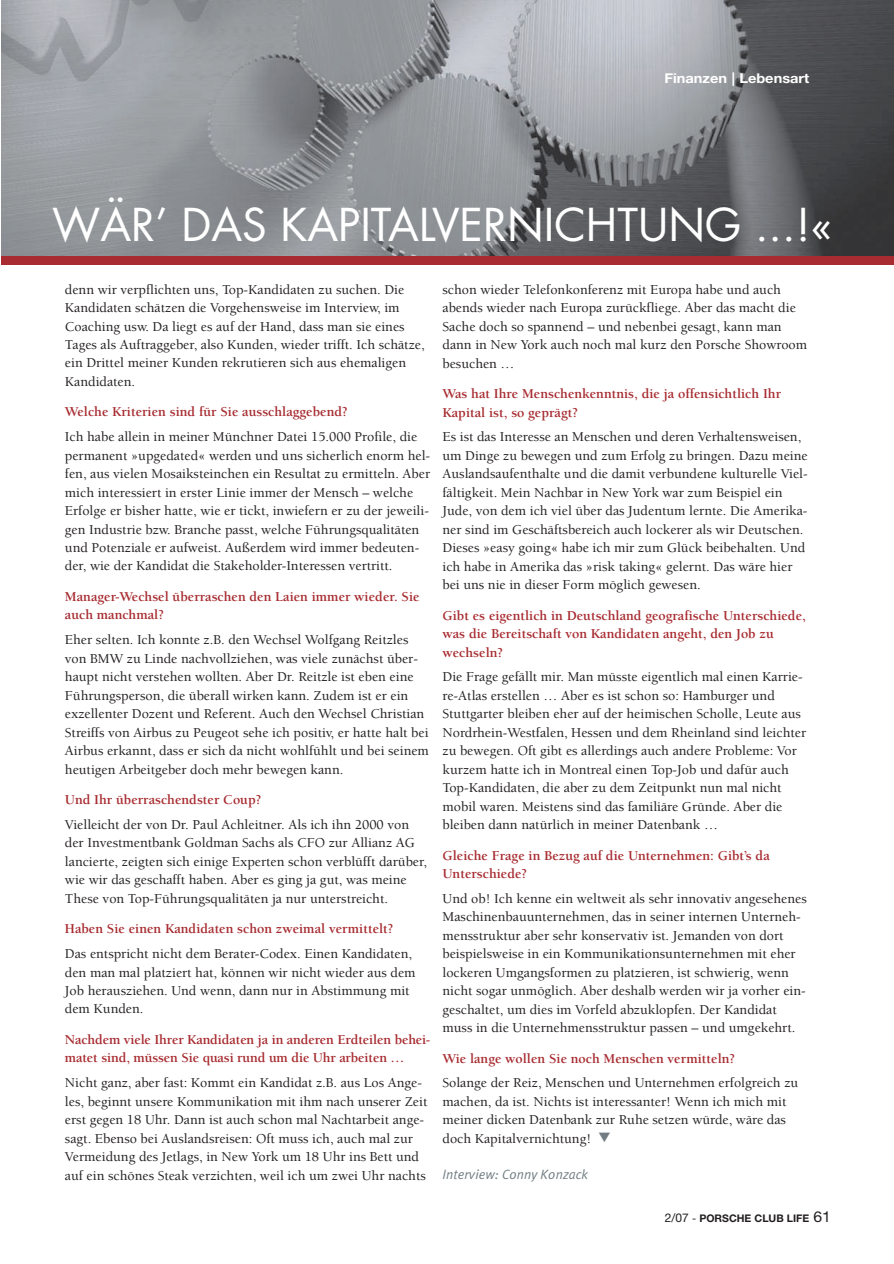
<style>
.page{position:relative;width:894px;height:1264px;background:#fff}
.page>*{position:absolute;margin:0;border:0;box-sizing:border-box;transform-origin:0 0}
.t1{font:44.1px "Futura";color:#fff}
.t2{font:500 13.95px/18.5px "Berkeley";color:#231f20}
.t3{font:700 13.95px/18.5px "Berkeley";color:#a72b30}
.t4{font:italic 13.5px "Meta Plus Normal";color:#717d83}
.t5{font:700 13.5px "Helvetica Neue LT";color:#fff;scale:1.08 1}
.t6{font:700 10.5px "Helvetica Neue LT";color:#231f20}
.s1{color:#717d83}
.s2{font-weight:400;font-size:12px}
.s3{font-weight:400}
.s4{font-weight:400;font-size:15px}
</style>
<div class="page">
<svg style="left:1px;top:0;width:893px;height:265px;background:#87868a"></svg>
<p class="t5" style="left:664px;top:73px;width:136px">Finanzen | Lebensart</p>
<h1 class="t1" style="left:52px;top:205px;width:782px">WÄR’ DAS KAPITALVERNICHTUNG ...!«</h1>
<p class="t2" style="left:65px;top:281px;width:361px">denn wir verpflichten uns, Top-Kandidaten zu suchen. Die Kandidaten schätzen die Vorgehensweise im Interview, im Coaching usw. Da liegt es auf der Hand, dass man sie eines Tages als Auftraggeber, also Kunden, wieder trifft. Ich schätze, ein Drittel meiner Kunden rekrutieren sich aus ehemaligen Kandidaten.</p>
<p class="t3" style="left:65px;top:404px;width:284px">Welche Kriterien sind für Sie ausschlaggebend?</p>
<p class="t2" style="left:65px;top:429px;width:367px">Ich habe allein in meiner Münchner Datei 15.000 Profile, die permanent »upgedated« werden und uns sicherlich enorm hel&shy;fen, aus vielen Mosaiksteinchen ein Resultat zu ermitteln. Aber mich interessiert in erster Linie immer der Mensch – welche Erfolge er bisher hatte, wie er tickt, inwiefern er zu der jeweili&shy;gen Industrie bzw. Branche passt, welche Führungsqualitäten und Potenziale er aufweist. Außerdem wird immer bedeuten&shy;der, wie der Kandidat die Stakeholder-Interessen vertritt.</p>
<p class="t3" style="left:65px;top:589px;width:356px">Manager-Wechsel überraschen den Laien immer wieder. Sie auch manchmal?</p>
<p class="t2" style="left:65px;top:632px;width:365px">Eher selten. Ich konnte z.B. den Wechsel Wolfgang Reitzles von BMW zu Linde nachvollziehen, was viele zunächst über&shy;haupt nicht verstehen wollten. Aber Dr. Reitzle ist eben eine Führungsperson, die überall wirken kann. Zudem ist er ein exzellenter Dozent und Referent. Auch den Wechsel Christian Streiffs von Airbus zu Peugeot sehe ich positiv, er hatte halt bei Airbus erkannt, dass er sich da nicht wohlfühlt und bei seinem heutigen Arbeitgeber doch mehr bewegen kann.</p>
<p class="t3" style="left:65px;top:792px;width:198px">Und Ihr überraschendster Coup?</p>
<p class="t2" style="left:65px;top:816px;width:363px">Vielleicht der von Dr. Paul Achleitner. Als ich ihn 2000 von der Investmentbank Goldman Sachs als CFO zur Allianz AG lancierte, zeigten sich einige Experten schon verblüfft darüber, wie wir das geschafft haben. Aber es ging ja gut, was meine These von Top-Führungsqualitäten ja nur unterstreicht.</p>
<p class="t3" style="left:65px;top:921px;width:330px">Haben Sie einen Kandidaten schon zweimal vermittelt?</p>
<p class="t2" style="left:65px;top:946px;width:352px">Das entspricht nicht dem Berater-Codex. Einen Kandidaten, den man mal platziert hat, können wir nicht wieder aus dem Job herausziehen. Und wenn, dann nur in Abstimmung mit dem Kunden.</p>
<p class="t3" style="left:65px;top:1031px;width:366px">Nachdem viele Ihrer Kandidaten ja in anderen Erdteilen behei&shy;matet sind, müssen Sie quasi rund um die Uhr arbeiten …</p>
<p class="t2" style="left:65px;top:1075px;width:364px">Nicht ganz, aber fast: Kommt ein Kandidat z.B. aus Los Ange&shy;les, beginnt unsere Kommunikation mit ihm nach unserer Zeit erst gegen 18 Uhr. Dann ist auch schon mal Nachtarbeit ange&shy;sagt. Ebenso bei Auslandsreisen: Oft muss ich, auch mal zur Vermeidung des Jetlags, in New York um 18 Uhr ins Bett und auf ein schönes Steak verzichten, weil ich um zwei Uhr nachts</p>
<p class="t2" style="left:442px;top:281px;width:366px">schon wieder Telefonkonferenz mit Europa habe und auch abends wieder nach Europa zurückfliege. Aber das macht die Sache doch so spannend – und nebenbei gesagt, kann man dann in New York auch noch mal kurz den Porsche Showroom besuchen …</p>
<p class="t3" style="left:442px;top:386px;width:340px">Was hat Ihre Menschenkenntnis, die ja offensichtlich Ihr<br>Kapital ist, so geprägt?</p>
<p class="t2" style="left:442px;top:429px;width:367px">Es ist das Interesse an Menschen und deren Verhaltensweisen, um Dinge zu bewegen und zum Erfolg zu bringen. Dazu meine Auslandsaufenthalte und die damit verbundene kulturelle Viel&shy;fältigkeit. Mein Nachbar in New York war zum Beispiel ein Jude, von dem ich viel über das Judentum lernte. Die Amerika&shy;ner sind im Geschäftsbereich auch lockerer als wir Deutschen.<br>Dieses »easy going« habe ich mir zum Glück beibehalten. Und ich habe in Amerika das »risk taking« gelernt. Das wäre hier bei uns nie in dieser Form möglich gewesen.</p>
<p class="t3" style="left:442px;top:607px;width:365px">Gibt es eigentlich in Deutschland geografische Unterschiede, was die Bereitschaft von Kandidaten angeht, den Job zu wechseln?</p>
<p class="t2" style="left:442px;top:669px;width:365px">Die Frage gefällt mir. Man müsste eigentlich mal einen Karrie&shy;re-Atlas erstellen … Aber es ist schon so: Hamburger und Stuttgarter bleiben eher auf der heimischen Scholle, Leute aus Nordrhein-Westfalen, Hessen und dem Rheinland sind leichter zu bewegen. Oft gibt es allerdings auch andere Probleme: Vor kurzem hatte ich in Montreal einen Top-Job und dafür auch Top-Kandidaten, die aber zu dem Zeitpunkt nun mal nicht mobil waren. Meistens sind das familiäre Gründe. Aber die bleiben dann natürlich in meiner Datenbank …</p>
<p class="t3" style="left:442px;top:847px;width:329px">Gleiche Frage in Bezug auf die Unternehmen: Gibt’s da<br>Unterschiede?</p>
<p class="t2" style="left:442px;top:890px;width:366px">Und ob! Ich kenne ein weltweit als sehr innovativ angesehenes Maschinenbauunternehmen, das in seiner internen Unterneh&shy;mensstruktur aber sehr konservativ ist. Jemanden von dort beispielsweise in ein Kommunikationsunternehmen mit eher lockeren Umgangsformen zu platzieren, ist schwierig, wenn nicht sogar unmöglich. Aber deshalb werden wir ja vorher ein&shy;geschaltet, um dies im Vorfeld abzuklopfen. Der Kandidat muss in die Unternehmensstruktur passen – und umgekehrt.</p>
<p class="t3" style="left:442px;top:1050px;width:294px">Wie lange wollen Sie noch Menschen vermitteln?</p>
<p class="t2" style="left:442px;top:1075px;width:357px">Solange der Reiz, Menschen und Unternehmen erfolgreich zu machen, da ist. Nichts ist interessanter! Wenn ich mich mit meiner dicken Datenbank zur Ruhe setzen würde, wäre das doch Kapitalvernichtung! <span class="s1">▼</span></p>
<p class="t4" style="left:442px;top:1169px;width:147px">Interview: Conny Konzack</p>
<p class="t6" style="left:665px;top:1214px;width:168px"><span class="s2">2/07</span> <span class="s3">-</span> PORSCHE CLUB LIFE <span class="s4">61</span></p>
</div>
